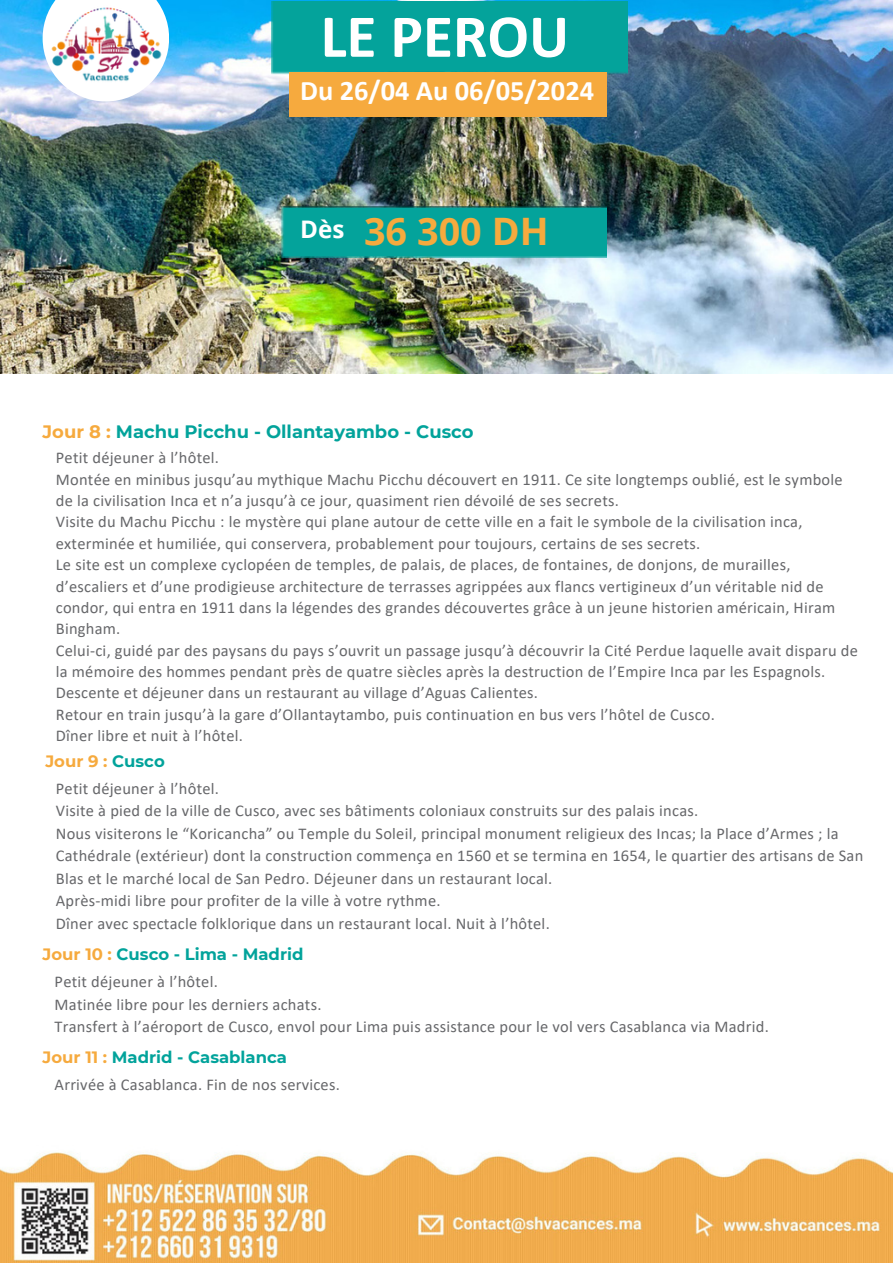
<style>
.page{position:relative;width:893px;height:1264px;background:#fff}
.page>*{position:absolute;margin:0;border:0;box-sizing:border-box;transform-origin:0 0}
.t1{font:700 61.35px "Calibri";color:#fff}
.t2{font:700 37.8px "Open Sans";color:#f6aa3e}
.t3{font:700 28.35px "Calibri";color:#fff}
.t4{font:700 24.15px "Open Sans";color:#fff}
.t5{font:700 18px "Montserrat";color:#02a39b}
.t6{font:16.5px/21.3px "Calibri";letter-spacing:.015em;color:#66676a}
.t7{font:700 16.5px "Montserrat";color:#02a39b}
.t8{font:700 16.5px "Montserrat";color:#f6aa3e}
.s1{color:#f6aa3e}
.s2{color:#02a39b}
</style>
<div class="page">
<img style="left:0;top:0;width:892px;height:373px">
<div style="left:271px;top:1px;width:357px;height:74px;background:#04a39b"></div>
<div style="left:289px;top:72px;width:317px;height:45px;background:#f6aa3e"></div>
<div style="left:282px;top:207px;width:325px;height:50px;background:#04a39b"></div>
<img style="left:0;top:1152px;width:892px;height:110px">
<svg style="left:43px;top:0;width:126px;height:101px"></svg>
<img style="left:46px;top:5px;width:119px;height:79px">
<p class="t1" style="left:320px;top:11px;width:250px">LE PEROU</p>
<p class="t3" style="left:300px;top:78px;width:295px">Du 26/04 Au 06/05/2024</p>
<p class="t4" style="left:300px;top:212px;width:46px">Dès</p>
<p class="t2" style="left:364px;top:205px;width:186px">36 300 DH</p>
<p class="t5" style="left:43px;top:420px;width:432px"><span class="s1">Jour 8 :</span> Machu Picchu - Ollantayambo - Cusco</p>
<p class="t6" style="left:56px;top:448px;width:165px">Petit déjeuner à l’hôtel.</p>
<p class="t6" style="left:56px;top:470px;width:788px">Montée en minibus jusqu’au mythique Machu Picchu découvert en 1911. Ce site longtemps oublié, est le symbole de la civilisation Inca et n’a jusqu’à ce jour, quasiment rien dévoilé de ses secrets.</p>
<p class="t6" style="left:56px;top:512px;width:748px">Visite du Machu Picchu : le mystère qui plane autour de cette ville en a fait le symbole de la civilisation inca, exterminée et humiliée, qui conservera, probablement pour toujours, certains de ses secrets.</p>
<p class="t6" style="left:56px;top:555px;width:781px">Le site est un complexe cyclopéen de temples, de palais, de places, de fontaines, de donjons, de murailles, d’escaliers et d’une prodigieuse architecture de terrasses agrippées aux flancs vertigineux d’un véritable nid de condor, qui entra en 1911 dans la légendes des grandes découvertes grâce à un jeune historien américain, Hiram Bingham.</p>
<p class="t6" style="left:56px;top:641px;width:803px">Celui-ci, guidé par des paysans du pays s’ouvrit un passage jusqu’à découvrir la Cité Perdue laquelle avait disparu de la mémoire des hommes pendant près de quatre siècles après la destruction de l’Empire Inca par les Espagnols.</p>
<p class="t6" style="left:56px;top:683px;width:483px">Descente et déjeuner dans un restaurant au village d’Aguas Calientes.</p>
<p class="t6" style="left:56px;top:705px;width:660px">Retour en train jusqu’à la gare d’Ollantaytambo, puis continuation en bus vers l’hôtel de Cusco.</p>
<p class="t6" style="left:56px;top:726px;width:188px">Dîner libre et nuit à l’hôtel.</p>
<p class="t8" style="left:45px;top:751px;width:121px">Jour 9 : <span class="s2">Cusco</span></p>
<p class="t6" style="left:56px;top:779px;width:165px">Petit déjeuner à l’hôtel.</p>
<p class="t6" style="left:56px;top:801px;width:644px">Visite à pied de la ville de Cusco, avec ses bâtiments coloniaux construits sur des palais incas.</p>
<p class="t6" style="left:56px;top:823px;width:808px;line-height:22.5px">Nous visiterons le “Koricancha” ou Temple du Soleil, principal monument religieux des Incas; la Place d’Armes ; la<br>Cathédrale (extérieur) dont la construction commença en 1560 et se termina en 1654, le quartier des artisans de San<br>Blas et le marché local de San Pedro. Déjeuner dans un restaurant local.</p>
<p class="t6" style="left:56px;top:891px;width:386px">Après-midi libre pour profiter de la ville à votre rythme.</p>
<p class="t6" style="left:56px;top:914px;width:495px">Dîner avec spectacle folklorique dans un restaurant local. Nuit à l’hôtel.</p>
<p class="t7" style="left:43px;top:944px;width:262px"><span class="s1">Jour 10 :</span> Cusco - Lima - Madrid</p>
<p class="t6" style="left:55px;top:972px;width:165px">Petit déjeuner à l’hôtel.</p>
<p class="t6" style="left:55px;top:994px;width:268px">Matinée libre pour les derniers achats.</p>
<p class="t6" style="left:55px;top:1017px;width:715px">Transfert à l’aéroport de Cusco, envol pour Lima puis assistance pour le vol vers Casablanca via Madrid.</p>
<p class="t7" style="left:43px;top:1047px;width:246px"><span class="s1">Jour 11 :</span> Madrid - Casablanca</p>
<p class="t6" style="left:55px;top:1075px;width:287px">Arrivée à Casablanca. Fin de nos services.</p>
</div>
